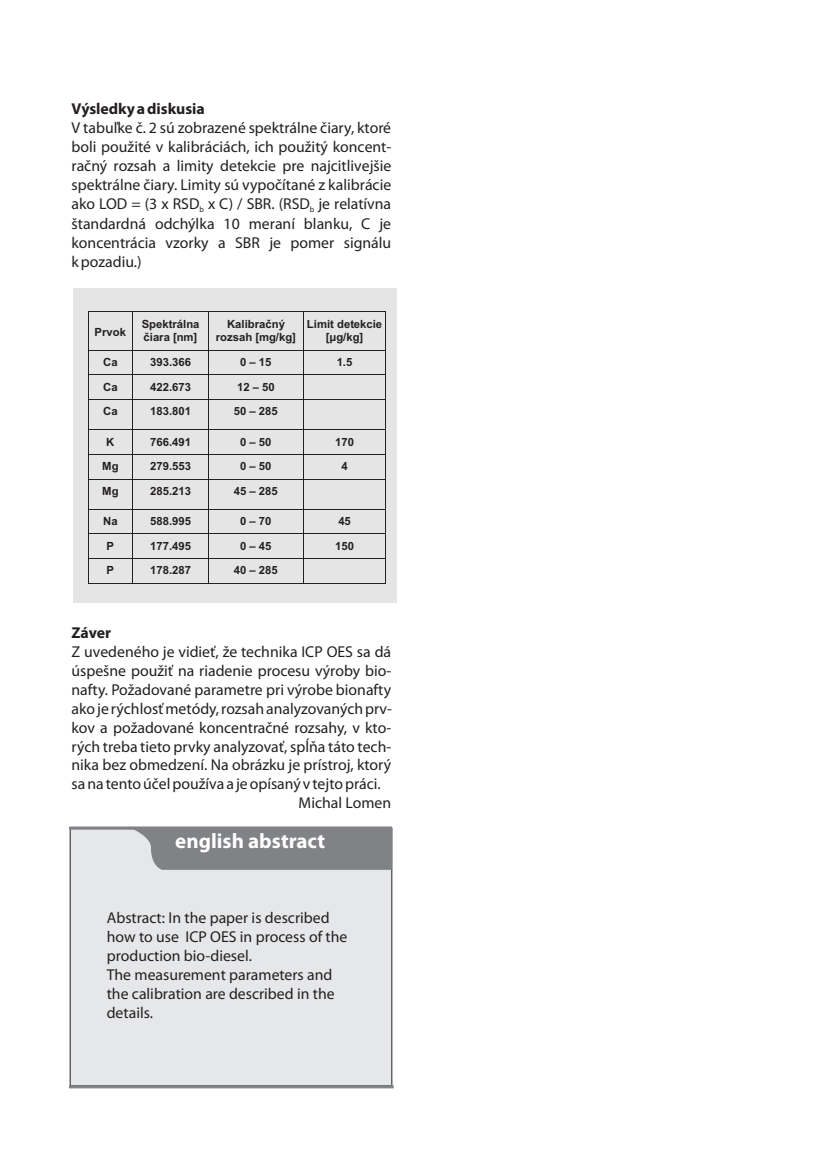
<style>
.page{position:relative;width:819px;height:1166px;background:#fff}
.page>*{position:absolute;margin:0;border:0;box-sizing:border-box;transform-origin:0 0}
.t1{font:700 21px "Myriad Pro";color:#fff}
.t2{font:15.75px/18.9px "Myriad Pro";color:#231f20;text-align:justify}
.t3{font:700 15.75px "Myriad Pro";color:#231f20}
.t4{font:700 11.38px/12.8px "Arial";color:#231f20;text-align:center}
.t5{font:7.88px "Myriad Pro";color:#231f20}
</style>
<div class="page">
<div style="left:70px;top:869px;width:322px;height:216px;background:#e6e7e9"></div>
<svg style="left:69px;top:826px;width:323px;height:43px"></svg>
<svg style="left:69px;top:1085px;width:324px;height:3px"></svg>
<div style="left:73px;top:288px;width:323px;height:314px;background:#e5e5e5"></div>
<hr style="left:88px;top:311px;width:44px;height:1px;background:#231f20">
<hr style="left:133px;top:311px;width:75px;height:1px;background:#231f20">
<hr style="left:209px;top:311px;width:94px;height:1px;background:#231f20">
<hr style="left:303px;top:311px;width:82px;height:1px;background:#231f20">
<hr style="left:88px;top:311px;width:1px;height:39px;background:#231f20">
<hr style="left:132px;top:311px;width:1px;height:39px;background:#231f20">
<hr style="left:208px;top:311px;width:1px;height:39px;background:#231f20">
<hr style="left:303px;top:311px;width:1px;height:39px;background:#231f20">
<hr style="left:385px;top:311px;width:1px;height:39px;background:#231f20">
<hr style="left:88px;top:350px;width:44px;height:1px;background:#231f20">
<hr style="left:133px;top:350px;width:75px;height:1px;background:#231f20">
<hr style="left:209px;top:350px;width:94px;height:1px;background:#231f20">
<hr style="left:303px;top:350px;width:82px;height:1px;background:#231f20">
<hr style="left:88px;top:375px;width:44px;height:1px;background:#231f20">
<hr style="left:133px;top:375px;width:75px;height:1px;background:#231f20">
<hr style="left:209px;top:375px;width:94px;height:1px;background:#231f20">
<hr style="left:303px;top:375px;width:82px;height:1px;background:#231f20">
<svg style="left:88px;top:351px;width:1px;height:48px"></svg>
<hr style="left:88px;top:399px;width:44px;height:1px;background:#231f20">
<svg style="left:132px;top:350px;width:1px;height:50px"></svg>
<hr style="left:133px;top:399px;width:75px;height:1px;background:#231f20">
<svg style="left:208px;top:350px;width:1px;height:50px"></svg>
<hr style="left:209px;top:399px;width:94px;height:1px;background:#231f20">
<svg style="left:303px;top:351px;width:1px;height:48px"></svg>
<hr style="left:303px;top:399px;width:82px;height:1px;background:#231f20">
<svg style="left:385px;top:350px;width:1px;height:50px"></svg>
<hr style="left:88px;top:400px;width:1px;height:30px;background:#231f20">
<hr style="left:132px;top:400px;width:1px;height:30px;background:#231f20">
<hr style="left:208px;top:400px;width:1px;height:30px;background:#231f20">
<hr style="left:303px;top:400px;width:1px;height:30px;background:#231f20">
<hr style="left:385px;top:400px;width:1px;height:30px;background:#231f20">
<hr style="left:88px;top:430px;width:44px;height:1px;background:#231f20">
<hr style="left:133px;top:430px;width:75px;height:1px;background:#231f20">
<hr style="left:209px;top:430px;width:94px;height:1px;background:#231f20">
<hr style="left:303px;top:430px;width:82px;height:1px;background:#231f20">
<hr style="left:88px;top:454px;width:44px;height:1px;background:#231f20">
<hr style="left:133px;top:454px;width:75px;height:1px;background:#231f20">
<hr style="left:209px;top:454px;width:94px;height:1px;background:#231f20">
<hr style="left:303px;top:454px;width:82px;height:1px;background:#231f20">
<svg style="left:88px;top:431px;width:1px;height:48px"></svg>
<hr style="left:88px;top:479px;width:44px;height:1px;background:#231f20">
<svg style="left:132px;top:430px;width:1px;height:49px"></svg>
<hr style="left:133px;top:479px;width:75px;height:1px;background:#231f20">
<svg style="left:208px;top:430px;width:1px;height:49px"></svg>
<hr style="left:209px;top:479px;width:94px;height:1px;background:#231f20">
<svg style="left:303px;top:431px;width:1px;height:48px"></svg>
<hr style="left:303px;top:479px;width:82px;height:1px;background:#231f20">
<svg style="left:385px;top:430px;width:1px;height:49px"></svg>
<hr style="left:88px;top:479px;width:1px;height:30px;background:#231f20">
<hr style="left:132px;top:479px;width:1px;height:30px;background:#231f20">
<hr style="left:208px;top:479px;width:1px;height:30px;background:#231f20">
<hr style="left:303px;top:479px;width:1px;height:30px;background:#231f20">
<hr style="left:385px;top:479px;width:1px;height:30px;background:#231f20">
<hr style="left:88px;top:509px;width:44px;height:1px;background:#231f20">
<hr style="left:133px;top:509px;width:75px;height:1px;background:#231f20">
<hr style="left:209px;top:509px;width:94px;height:1px;background:#231f20">
<hr style="left:303px;top:509px;width:82px;height:1px;background:#231f20">
<hr style="left:88px;top:534px;width:44px;height:1px;background:#231f20">
<hr style="left:133px;top:534px;width:75px;height:1px;background:#231f20">
<hr style="left:209px;top:534px;width:94px;height:1px;background:#231f20">
<hr style="left:303px;top:534px;width:82px;height:1px;background:#231f20">
<hr style="left:88px;top:558px;width:44px;height:1px;background:#231f20">
<hr style="left:133px;top:558px;width:75px;height:1px;background:#231f20">
<hr style="left:209px;top:558px;width:94px;height:1px;background:#231f20">
<hr style="left:303px;top:558px;width:82px;height:1px;background:#231f20">
<svg style="left:88px;top:510px;width:1px;height:73px"></svg>
<hr style="left:88px;top:583px;width:44px;height:1px;background:#231f20">
<svg style="left:132px;top:509px;width:1px;height:75px"></svg>
<hr style="left:133px;top:583px;width:75px;height:1px;background:#231f20">
<svg style="left:208px;top:509px;width:1px;height:75px"></svg>
<hr style="left:209px;top:583px;width:94px;height:1px;background:#231f20">
<svg style="left:303px;top:510px;width:1px;height:73px"></svg>
<hr style="left:303px;top:583px;width:82px;height:1px;background:#231f20">
<svg style="left:385px;top:509px;width:1px;height:75px"></svg>
<p class="t3" style="left:72px;top:103px;width:135px">Výsledky a diskusia</p>
<p class="t2" style="left:72px;top:120px;width:321px">V tabuľke č. 2 sú zobrazené spektrálne čiary, ktoré boli použité v kalibráciách, ich použitý koncent&shy;račný rozsah a limity detekcie pre najcitlivejšie spektrálne čiary. Limity sú vypočítané z kalibrácie ako LOD = (3 x RSD x C) / SBR. (RSD je relatívna</p>
<p class="t5" style="left:199px;top:206px;width:6px">b</p>
<p class="t5" style="left:310px;top:206px;width:6px">b</p>
<p class="t2" style="left:72px;top:216px;width:321px">štandardná odchýlka 10 meraní blanku, C je koncentrácia vzorky a SBR je pomer signálu k pozadiu.)</p>
<p class="t4" style="left:95px;top:327px;width:33px">Prvok</p>
<p class="t4" style="left:142px;top:319px;width:59px;text-align:left">Spektrálna čiara [nm]</p>
<p class="t4" style="left:216px;top:319px;width:82px">Kalibračný rozsah [mg/kg]</p>
<p class="t4" style="left:307px;top:319px;width:77px">Limit detekcie [μg/kg]</p>
<p class="t4" style="left:103px;top:357px;width:16px">Ca</p>
<p class="t4" style="left:150px;top:357px;width:42px">393.366</p>
<p class="t4" style="left:240px;top:357px;width:33px">0 – 15</p>
<p class="t4" style="left:336px;top:357px;width:17px">1.5</p>
<p class="t4" style="left:103px;top:382px;width:16px">Ca</p>
<p class="t4" style="left:150px;top:382px;width:42px">422.673</p>
<p class="t4" style="left:237px;top:382px;width:39px">12 – 50</p>
<p class="t4" style="left:103px;top:406px;width:16px">Ca</p>
<p class="t4" style="left:150px;top:406px;width:42px">183.801</p>
<p class="t4" style="left:234px;top:406px;width:45px">50 – 285</p>
<p class="t4" style="left:106px;top:436px;width:10px">K</p>
<p class="t4" style="left:150px;top:436px;width:42px">766.491</p>
<p class="t4" style="left:240px;top:436px;width:33px">0 – 50</p>
<p class="t4" style="left:335px;top:436px;width:20px">170</p>
<p class="t4" style="left:102px;top:461px;width:18px">Mg</p>
<p class="t4" style="left:150px;top:461px;width:42px">279.553</p>
<p class="t4" style="left:240px;top:461px;width:33px">0 – 50</p>
<p class="t4" style="left:341px;top:461px;width:8px">4</p>
<p class="t4" style="left:102px;top:485px;width:18px">Mg</p>
<p class="t4" style="left:150px;top:485px;width:42px">285.213</p>
<p class="t4" style="left:234px;top:485px;width:45px">45 – 285</p>
<p class="t4" style="left:103px;top:516px;width:16px">Na</p>
<p class="t4" style="left:150px;top:516px;width:42px">588.995</p>
<p class="t4" style="left:240px;top:516px;width:33px">0 – 70</p>
<p class="t4" style="left:338px;top:516px;width:14px">45</p>
<p class="t4" style="left:107px;top:540px;width:9px">P</p>
<p class="t4" style="left:150px;top:540px;width:42px">177.495</p>
<p class="t4" style="left:240px;top:540px;width:33px">0 – 45</p>
<p class="t4" style="left:335px;top:540px;width:20px">150</p>
<p class="t4" style="left:107px;top:565px;width:9px">P</p>
<p class="t4" style="left:150px;top:565px;width:42px">178.287</p>
<p class="t4" style="left:234px;top:565px;width:45px">40 – 285</p>
<p class="t3" style="left:72px;top:626px;width:41px">Záver</p>
<p class="t2" style="left:72px;top:643px;width:321px">Z uvedeného je vidieť, že technika ICP OES sa dá</p>
<p class="t2" style="left:72px;top:662px;width:321px">úspešne použiť na riadenie procesu výroby bio-</p>
<p class="t2" style="left:71px;top:681px;width:321px">nafty. Požadované parametre pri výrobe bionafty</p>
<p class="t2" style="left:71px;top:700px;width:322px">ako je rýchlosť metódy, rozsah analyzovaných prv-</p>
<p class="t2" style="left:71px;top:719px;width:321px">kov a požadované koncentračné rozsahy, v kto-</p>
<p class="t2" style="left:71px;top:738px;width:321px">rých treba tieto prvky analyzovať, spĺňa táto tech-</p>
<p class="t2" style="left:71px;top:757px;width:321px">nika bez obmedzení. Na obrázku je prístroj, ktorý</p>
<p class="t2" style="left:71px;top:776px;width:311px">sa na tento účel používa a je opísaný v tejto práci.</p>
<p class="t2" style="left:298px;top:795px;width:94px">Michal Lomen</p>
<h1 class="t1" style="left:175px;top:832px;width:151px">english abstract</h1>
<p class="t2" style="left:107px;top:910px;width:242px;text-align:left">Abstract: In the paper is described how to use ICP OES in process of the production bio-diesel.<br>The measurement parameters and the calibration are described in the details.</p>
</div>
